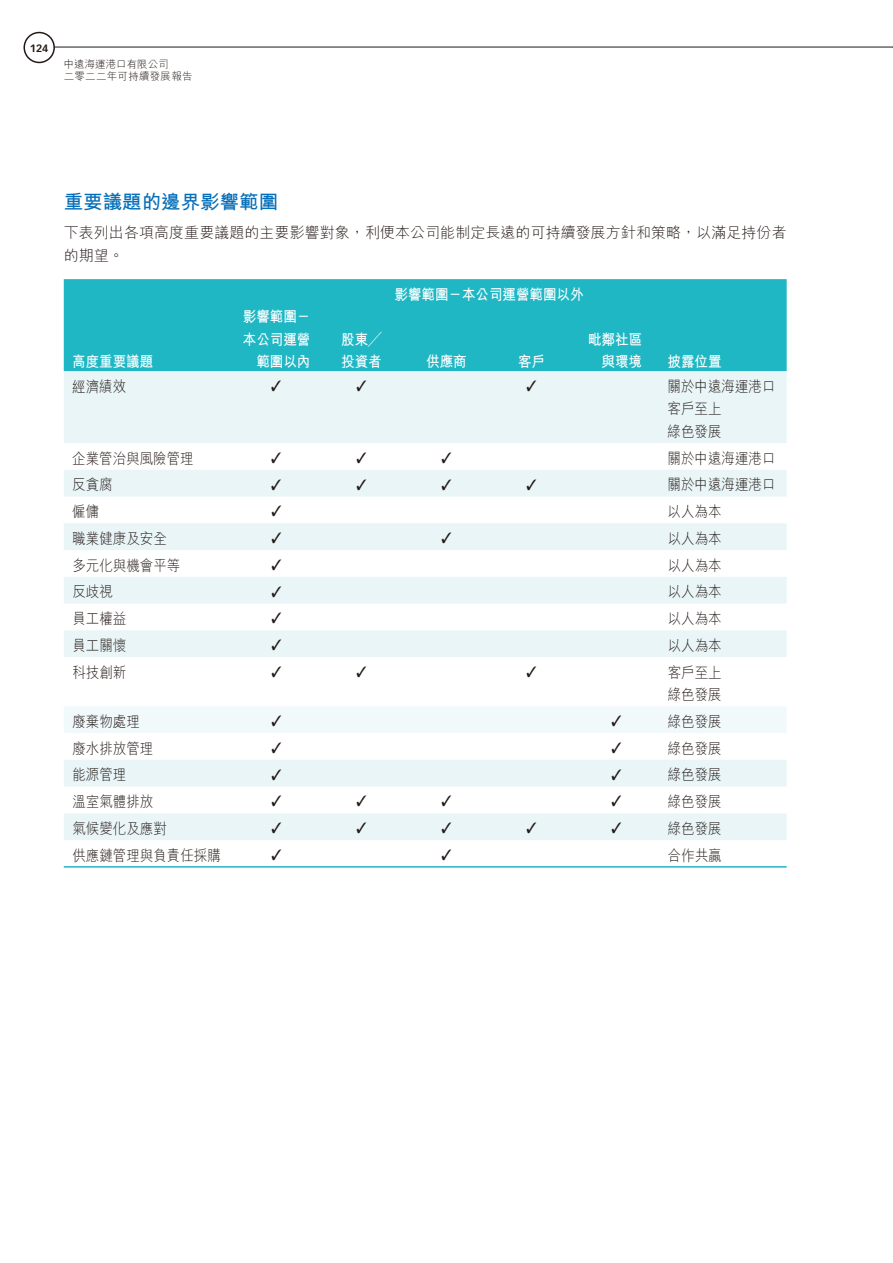
<style>
.page{position:relative;width:893px;height:1263px;background:#fff}
.page>*{position:absolute;margin:0;border:0;box-sizing:border-box;transform-origin:0 0}
.t1{font:19.5px "M Hei HK Bold E Ten B5 H";color:#056eb8}
.t2{font:15px/22.5px "M Hei HK Light E Ten B5 H";color:#231916;scale:.9 1}
.t3{font:15px/22.5px "M Hei HK Bold E Ten B5 H";color:#fff;text-align:right;scale:.9 1}
.t4{font:15px/22.5px "M Hei HK Light E Ten B5 H";color:#231916}
.t5{font:10.5px/12px "M Hei HK Light E Ten B5 H";letter-spacing:.025em;color:#231916}
.t6{font:700 10.5px "Vectora LT Std";color:#231916}
</style>
<div class="page">
<div style="left:23px;top:32px;width:32px;height:31px;border:2px solid #231916;border-radius:50%"></div>
<hr style="left:54px;top:47px;width:839px;height:1px;background:#231916">
<div style="left:64px;top:279px;width:723px;height:92px;background:#20b7c5"></div>
<svg style="left:64px;top:371px;width:723px;height:469px;fill:#e9f5f7"></svg>
<hr style="left:64px;top:866px;width:723px;height:2px;background:#20b7c5">
<svg style="left:272px;top:381px;width:9px;height:10px"></svg>
<svg style="left:357px;top:381px;width:9px;height:10px"></svg>
<svg style="left:527px;top:381px;width:9px;height:10px"></svg>
<svg style="left:272px;top:452px;width:9px;height:11px"></svg>
<svg style="left:357px;top:452px;width:9px;height:11px"></svg>
<svg style="left:442px;top:452px;width:9px;height:11px"></svg>
<svg style="left:272px;top:479px;width:9px;height:11px"></svg>
<svg style="left:357px;top:479px;width:9px;height:11px"></svg>
<svg style="left:442px;top:479px;width:9px;height:11px"></svg>
<svg style="left:527px;top:479px;width:9px;height:11px"></svg>
<svg style="left:272px;top:506px;width:9px;height:11px"></svg>
<svg style="left:272px;top:533px;width:9px;height:10px"></svg>
<svg style="left:442px;top:533px;width:9px;height:10px"></svg>
<svg style="left:272px;top:559px;width:9px;height:11px"></svg>
<svg style="left:272px;top:586px;width:9px;height:11px"></svg>
<svg style="left:272px;top:613px;width:9px;height:11px"></svg>
<svg style="left:272px;top:640px;width:9px;height:10px"></svg>
<svg style="left:272px;top:666px;width:9px;height:11px"></svg>
<svg style="left:357px;top:666px;width:9px;height:11px"></svg>
<svg style="left:527px;top:666px;width:9px;height:11px"></svg>
<div style="left:64px;top:706px;width:723px;height:27px;background:#f1f9fb"></div>
<svg style="left:272px;top:742px;width:9px;height:11px"></svg>
<svg style="left:612px;top:742px;width:9px;height:11px"></svg>
<svg style="left:272px;top:769px;width:9px;height:11px"></svg>
<svg style="left:612px;top:769px;width:9px;height:11px"></svg>
<svg style="left:272px;top:796px;width:9px;height:11px"></svg>
<svg style="left:357px;top:796px;width:9px;height:11px"></svg>
<svg style="left:442px;top:796px;width:9px;height:11px"></svg>
<svg style="left:612px;top:796px;width:9px;height:11px"></svg>
<svg style="left:272px;top:823px;width:9px;height:10px"></svg>
<svg style="left:357px;top:823px;width:9px;height:10px"></svg>
<svg style="left:442px;top:823px;width:9px;height:10px"></svg>
<svg style="left:527px;top:823px;width:9px;height:10px"></svg>
<svg style="left:612px;top:823px;width:9px;height:10px"></svg>
<p class="t6" style="left:30px;top:43px;width:20px">124</p>
<p class="t5" style="left:64px;top:59px;width:130px">中遠海運港口有限公司<br>二零二二年可持續發展報告</p>
<h1 class="t1" style="left:64px;top:194px;width:216px">重要議題的邊界影響範圍</h1>
<p class="t4" style="left:64px;top:223px;width:724px">下表列出各項高度重要議題的主要影響對象，利便本公司能制定長遠的可持續發展方針和策略，以滿足持份者的期望。</p>
<p class="t3" style="left:394px;top:285px;width:211px">影響範圍－本公司運營範圍以外</p>
<p class="t3" style="left:72px;top:352px;width:91px">高度重要議題</p>
<p class="t3" style="left:243px;top:307px;width:76px">影響範圍－本公司運營範圍以內</p>
<p class="t3" style="left:341px;top:330px;width:46px;text-align:left">股東╱投資者</p>
<p class="t3" style="left:426px;top:352px;width:46px">供應商</p>
<p class="t3" style="left:518px;top:352px;width:31px">客戶</p>
<p class="t3" style="left:588px;top:330px;width:61px">毗鄰社區與環境</p>
<p class="t3" style="left:668px;top:352px;width:61px">披露位置</p>
<p class="t2" style="left:72px;top:377px;width:61px">經濟績效</p>
<p class="t2" style="left:668px;top:377px;width:122px">關於中遠海運港口客戶至上<br>綠色發展</p>
<p class="t2" style="left:72px;top:449px;width:136px">企業管治與風險管理</p>
<p class="t2" style="left:668px;top:449px;width:121px">關於中遠海運港口</p>
<p class="t2" style="left:72px;top:475px;width:47px">反貪腐</p>
<p class="t2" style="left:668px;top:475px;width:121px">關於中遠海運港口</p>
<p class="t2" style="left:72px;top:502px;width:31px">僱傭</p>
<p class="t2" style="left:668px;top:502px;width:61px">以人為本</p>
<p class="t2" style="left:72px;top:529px;width:107px">職業健康及安全</p>
<p class="t2" style="left:668px;top:529px;width:61px">以人為本</p>
<p class="t2" style="left:72px;top:556px;width:121px">多元化與機會平等</p>
<p class="t2" style="left:668px;top:556px;width:61px">以人為本</p>
<p class="t2" style="left:72px;top:582px;width:47px">反歧視</p>
<p class="t2" style="left:668px;top:582px;width:61px">以人為本</p>
<p class="t2" style="left:72px;top:609px;width:61px">員工權益</p>
<p class="t2" style="left:668px;top:609px;width:61px">以人為本</p>
<p class="t2" style="left:72px;top:636px;width:62px">員工關懷</p>
<p class="t2" style="left:668px;top:636px;width:61px">以人為本</p>
<p class="t2" style="left:72px;top:663px;width:61px">科技創新</p>
<p class="t2" style="left:668px;top:663px;width:61px">客戶至上綠色發展</p>
<p class="t2" style="left:72px;top:712px;width:76px">廢棄物處理</p>
<p class="t2" style="left:668px;top:712px;width:61px">綠色發展</p>
<p class="t2" style="left:72px;top:739px;width:92px">廢水排放管理</p>
<p class="t2" style="left:668px;top:739px;width:61px">綠色發展</p>
<p class="t2" style="left:72px;top:765px;width:61px">能源管理</p>
<p class="t2" style="left:668px;top:765px;width:61px">綠色發展</p>
<p class="t2" style="left:72px;top:792px;width:92px">溫室氣體排放</p>
<p class="t2" style="left:668px;top:792px;width:61px">綠色發展</p>
<p class="t2" style="left:72px;top:819px;width:106px">氣候變化及應對</p>
<p class="t2" style="left:668px;top:819px;width:61px">綠色發展</p>
<p class="t2" style="left:72px;top:846px;width:167px">供應鏈管理與負責任採購</p>
<p class="t2" style="left:668px;top:846px;width:61px">合作共贏</p>
</div>
